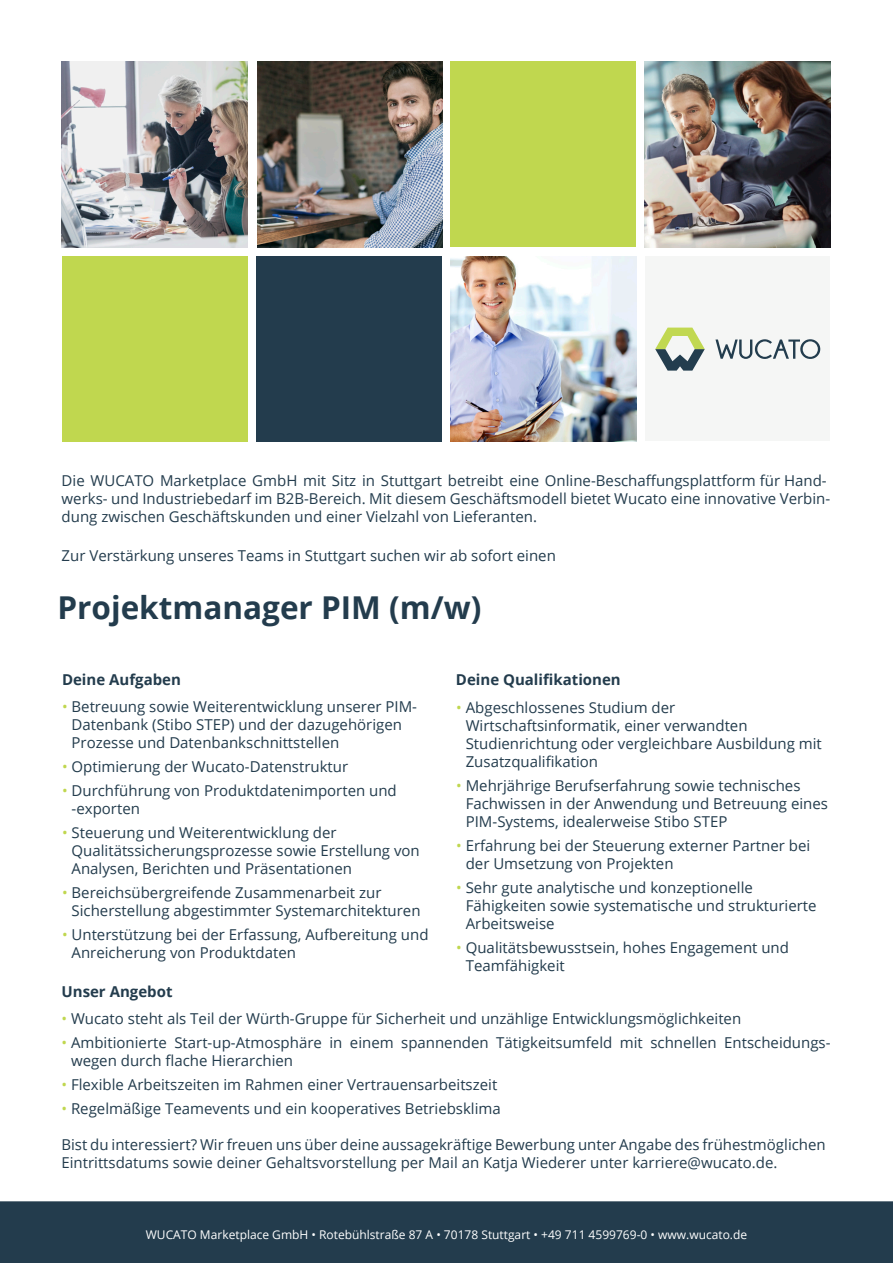
<style>
.page{position:relative;width:893px;height:1263px;background:#fff}
.page>*{position:absolute;margin:0;border:0;box-sizing:border-box;transform-origin:0 0}
.t1{font:700 31.5px "Open Sans";color:#233c4d}
.t2{font:15px/18px "Open Sans";color:#233c4d}
.t3{font:700 15px "Open Sans";color:#233c4d}
.t4{font:12px "Open Sans";color:#fff}
.s1{color:#c0d74f}
</style>
<div class="page">
<div style="left:62px;top:256px;width:186px;height:186px;background:#c0d74f"></div>
<div style="left:645px;top:256px;width:184px;height:185px;background:#f5f6f5"></div>
<img style="left:451px;top:256px;width:185px;height:186px">
<div style="left:256px;top:256px;width:186px;height:186px;background:#233c4d"></div>
<img style="left:257px;top:62px;width:186px;height:185px">
<div style="left:451px;top:62px;width:185px;height:185px;background:#c0d74f"></div>
<img style="left:645px;top:62px;width:186px;height:185px">
<div style="left:0;top:1201px;width:893px;height:62px;background:#233c4d"></div>
<img style="left:62px;top:62px;width:185px;height:185px">
<svg style="left:715px;top:339px;width:105px;height:20px"></svg>
<svg style="left:655px;top:328px;width:50px;height:43px"></svg>
<p class="t2" style="left:62px;top:471px;width:770px">Die WUCATO Marketplace GmbH mit Sitz in Stuttgart betreibt eine Online-Beschaffungsplattform für Hand&shy;werks- und Industriebedarf im B2B-Bereich. Mit diesem Geschäftsmodell bietet Wucato eine innovative Verbin&shy;dung zwischen Geschäftskunden und einer Vielzahl von Lieferanten.</p>
<p class="t2" style="left:62px;top:546px;width:496px">Zur Verstärkung unseres Teams in Stuttgart suchen wir ab sofort einen</p>
<p class="t1" style="left:57px;top:586px;width:425px">Projektmanager PIM (m/w)</p>
<p class="t3" style="left:62px;top:668px;width:120px">Deine Aufgaben</p>
<p class="t2" style="left:72px;top:697px;width:347px;text-indent:-10px"><span class="s1">•</span> Betreuung sowie Weiterentwicklung unserer PIM-<br>Datenbank (Stibo STEP) und der dazugehörigen<br>Prozesse und Datenbankschnittstellen</p>
<p class="t2" style="left:62px;top:757px;width:288px"><span class="s1">•</span> Optimierung der Wucato-Datenstruktur</p>
<p class="t2" style="left:72px;top:781px;width:327px;text-indent:-10px"><span class="s1">•</span> Durchführung von Produktdatenimporten und -exporten</p>
<p class="t2" style="left:72px;top:823px;width:350px;text-indent:-10px"><span class="s1">•</span> Steuerung und Weiterentwicklung der<br>Qualitätssicherungsprozesse sowie Erstellung von<br>Analysen, Berichten und Präsentationen</p>
<p class="t2" style="left:72px;top:883px;width:351px;text-indent:-10px"><span class="s1">•</span> Bereichsübergreifende Zusammenarbeit zur<br>Sicherstellung abgestimmter Systemarchitekturen</p>
<p class="t2" style="left:72px;top:925px;width:358px;text-indent:-10px"><span class="s1">•</span> Unterstützung bei der Erfassung, Aufbereitung und<br>Anreicherung von Produktdaten</p>
<p class="t3" style="left:456px;top:668px;width:166px">Deine Qualifikationen</p>
<p class="t2" style="left:466px;top:698px;width:358px;text-indent:-10px"><span class="s1">•</span> Abgeschlossenes Studium der Wirtschaftsinformatik, einer verwandten Studienrichtung oder vergleichbare Ausbildung mit Zusatzqualifikation</p>
<p class="t2" style="left:466px;top:776px;width:364px;text-indent:-10px"><span class="s1">•</span> Mehrjährige Berufserfahrung sowie technisches<br>Fachwissen in der Anwendung und Betreuung eines<br>PIM-Systems, idealerweise Stibo STEP</p>
<p class="t2" style="left:466px;top:836px;width:346px;text-indent:-10px"><span class="s1">•</span> Erfahrung bei der Steuerung externer Partner bei der Umsetzung von Projekten</p>
<p class="t2" style="left:466px;top:878px;width:352px;text-indent:-10px"><span class="s1">•</span> Sehr gute analytische und konzeptionelle<br>Fähigkeiten sowie systematische und strukturierte<br>Arbeitsweise</p>
<p class="t2" style="left:466px;top:938px;width:325px;text-indent:-10px"><span class="s1">•</span> Qualitätsbewusstsein, hohes Engagement und<br>Teamfähigkeit</p>
<p class="t3" style="left:61px;top:981px;width:113px">Unser Angebot</p>
<p class="t2" style="left:61px;top:1009px;width:681px"><span class="s1">•</span> Wucato steht als Teil der Würth-Gruppe für Sicherheit und unzählige Entwicklungsmöglichkeiten</p>
<p class="t2" style="left:71px;top:1033px;width:761px;text-indent:-10px"><span class="s1">•</span> Ambitionierte Start-up-Atmosphäre in einem spannenden Tätigkeitsumfeld mit schnellen Entscheidungs&shy;wegen durch flache Hierarchien</p>
<p class="t2" style="left:61px;top:1075px;width:437px"><span class="s1">•</span> Flexible Arbeitszeiten im Rahmen einer Vertrauensarbeitszeit</p>
<p class="t2" style="left:61px;top:1099px;width:441px"><span class="s1">•</span> Regelmäßige Teamevents und ein kooperatives Betriebsklima</p>
<p class="t2" style="left:61px;top:1135px;width:766px">Bist du interessiert? Wir freuen uns über deine aussagekräftige Bewerbung unter Angabe des frühestmöglichen<br>Eintrittsdatums sowie deiner Gehaltsvorstellung per Mail an Katja Wiederer unter karriere@wucato.de.</p>
<p class="t4" style="left:146px;top:1226px;width:603px">WUCATO Marketplace GmbH • Rotebühlstraße 87 A • 70178 Stuttgart • +49 711 4599769-0 • www.wucato.de</p>
</div>
